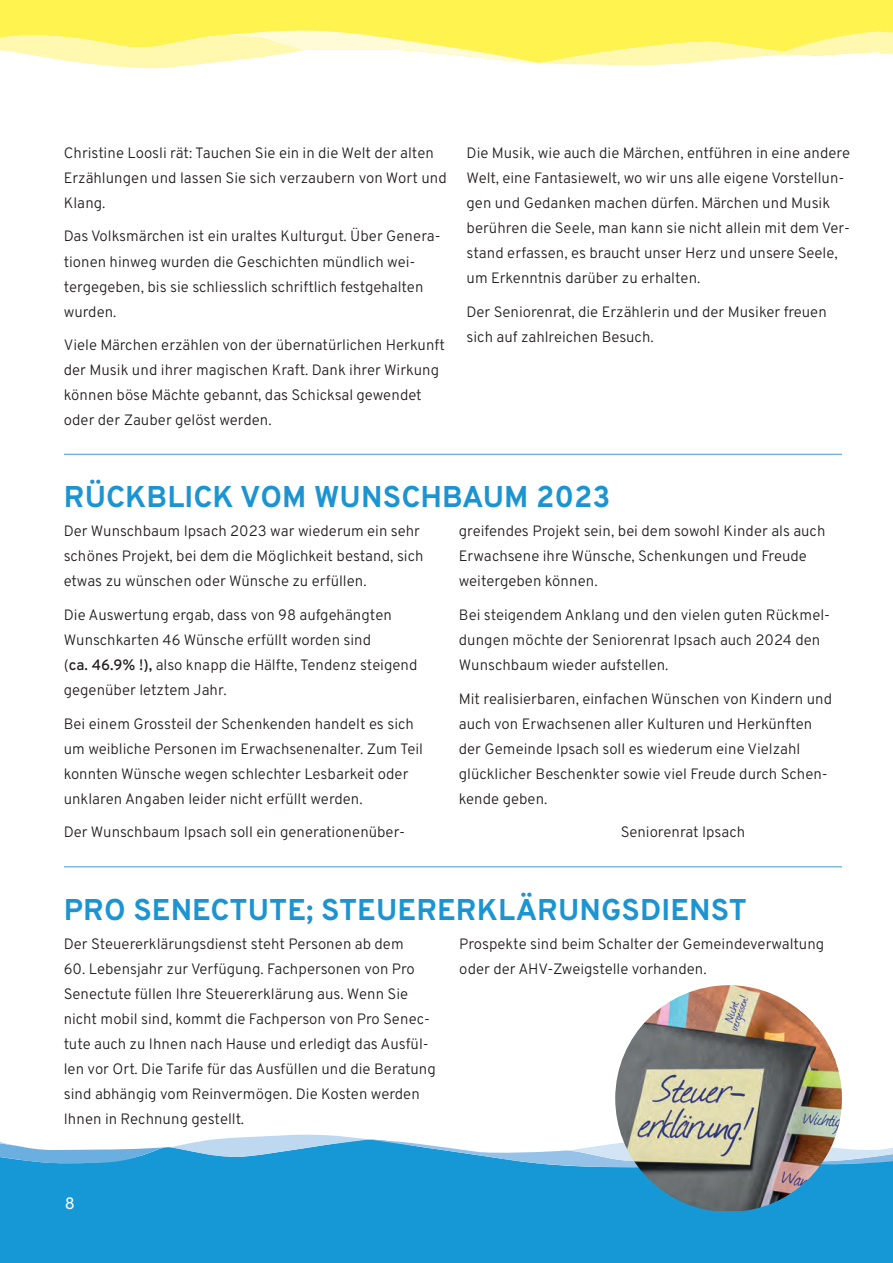
<style>
.page{position:relative;width:893px;height:1263px;background:#fff}
.page>*{position:absolute;margin:0;border:0;box-sizing:border-box;transform-origin:0 0}
.t1{font:700 30px "Overpass";letter-spacing:.005em;color:#1c94d2}
.t2{font:16.5px "Overpass";color:#fff}
.t3{font:300 15px/25px "Overpass";color:#231f20}
.s1{font-weight:500}
</style>
<div class="page">
<svg style="left:0;top:0;width:893px;height:69px;background:#fff681"></svg>
<div style="left:0;top:1167px;width:893px;height:96px;background:#1698d6"></div>
<svg style="left:0;top:1134px;width:893px;height:33px"></svg>
<hr style="left:64px;top:454px;width:778px;height:1px;background:#58a4da">
<hr style="left:64px;top:866px;width:778px;height:1px;background:#58a4da">
<img style="left:615px;top:985px;width:227px;height:226px">
<p class="t3" style="left:64px;top:140px;width:385px">Christine Loosli rät: Tauchen Sie ein in die Welt der alten<br>Erzählungen und lassen Sie sich verzaubern von Wort und<br>Klang.</p>
<p class="t3" style="left:64px;top:223px;width:378px">Das Volksmärchen ist ein uraltes Kulturgut. Über Genera&shy;tionen hinweg wurden die Geschichten mündlich wei&shy;tergegeben, bis sie schliesslich schriftlich festgehalten wurden.</p>
<p class="t3" style="left:64px;top:332px;width:383px">Viele Märchen erzählen von der übernatürlichen Herkunft der Musik und ihrer magischen Kraft. Dank ihrer Wirkung können böse Mächte gebannt, das Schicksal gewendet oder der Zauber gelöst werden.</p>
<p class="t3" style="left:467px;top:140px;width:385px">Die Musik, wie auch die Märchen, entführen in eine andere Welt, eine Fantasiewelt, wo wir uns alle eigene Vorstellun&shy;gen und Gedanken machen dürfen. Märchen und Musik berühren die Seele, man kann sie nicht allein mit dem Ver&shy;stand erfassen, es braucht unser Herz und unsere Seele, um Erkenntnis darüber zu erhalten.</p>
<p class="t3" style="left:467px;top:298px;width:362px">Der Seniorenrat, die Erzählerin und der Musiker freuen sich auf zahlreichen Besuch.</p>
<h1 class="t1" style="left:64px;top:473px;width:548px">RÜCKBLICK VOM WUNSCHBAUM 2023</h1>
<p class="t3" style="left:64px;top:518px;width:361px">Der Wunschbaum Ipsach 2023 war wiederum ein sehr schönes Projekt, bei dem die Möglichkeit bestand, sich etwas zu wünschen oder Wünsche zu erfüllen.</p>
<p class="t3" style="left:64px;top:602px;width:355px">Die Auswertung ergab, dass von 98 aufgehängten Wunschkarten 46 Wünsche erfüllt worden sind<br>(<span class="s1">ca. 46.9% !),</span> also knapp die Hälfte, Tendenz steigend gegenüber letztem Jahr.</p>
<p class="t3" style="left:64px;top:710px;width:361px">Bei einem Grossteil der Schenkenden handelt es sich um weibliche Personen im Erwachsenenalter. Zum Teil konnten Wünsche wegen schlechter Lesbarkeit oder unklaren Angaben leider nicht erfüllt werden.</p>
<p class="t3" style="left:64px;top:819px;width:343px">Der Wunschbaum Ipsach soll ein generationenüber-</p>
<p class="t3" style="left:459px;top:518px;width:368px">greifendes Projekt sein, bei dem sowohl Kinder als auch<br>Erwachsene ihre Wünsche, Schenkungen und Freude weitergeben können.</p>
<p class="t3" style="left:459px;top:602px;width:373px">Bei steigendem Anklang und den vielen guten Rückmel&shy;dungen möchte der Seniorenrat Ipsach auch 2024 den<br>Wunschbaum wieder aufstellen.</p>
<p class="t3" style="left:459px;top:685px;width:375px">Mit realisierbaren, einfachen Wünschen von Kindern und auch von Erwachsenen aller Kulturen und Herkünften der Gemeinde Ipsach soll es wiederum eine Vielzahl glücklicher Beschenkter sowie viel Freude durch Schen&shy;kende geben.</p>
<p class="t3" style="left:621px;top:819px;width:126px">Seniorenrat Ipsach</p>
<h1 class="t1" style="left:64px;top:885px;width:684px">PRO SENECTUTE; STEUERERKLÄRUNGSDIENST</h1>
<p class="t3" style="left:64px;top:930px;width:341px">Der Steuererklärungsdienst steht Personen ab dem</p>
<p class="t3" style="left:64px;top:955px;width:374px">60. Lebensjahr zur Verfügung. Fachpersonen von Pro Senectute füllen Ihre Steuererklärung aus. Wenn Sie nicht mobil sind, kommt die Fachperson von Pro Senec&shy;tute auch zu Ihnen nach Hause und erledigt das Ausfül&shy;len vor Ort. Die Tarife für das Ausfüllen und die Beratung sind abhängig vom Reinvermögen. Die Kosten werden Ihnen in Rechnung gestellt.</p>
<p class="t3" style="left:459px;top:930px;width:367px">Prospekte sind beim Schalter der Gemeindeverwaltung oder der AHV-Zweigstelle vorhanden.</p>
<p class="t2" style="left:65px;top:1190px;width:12px">8</p>
</div>
